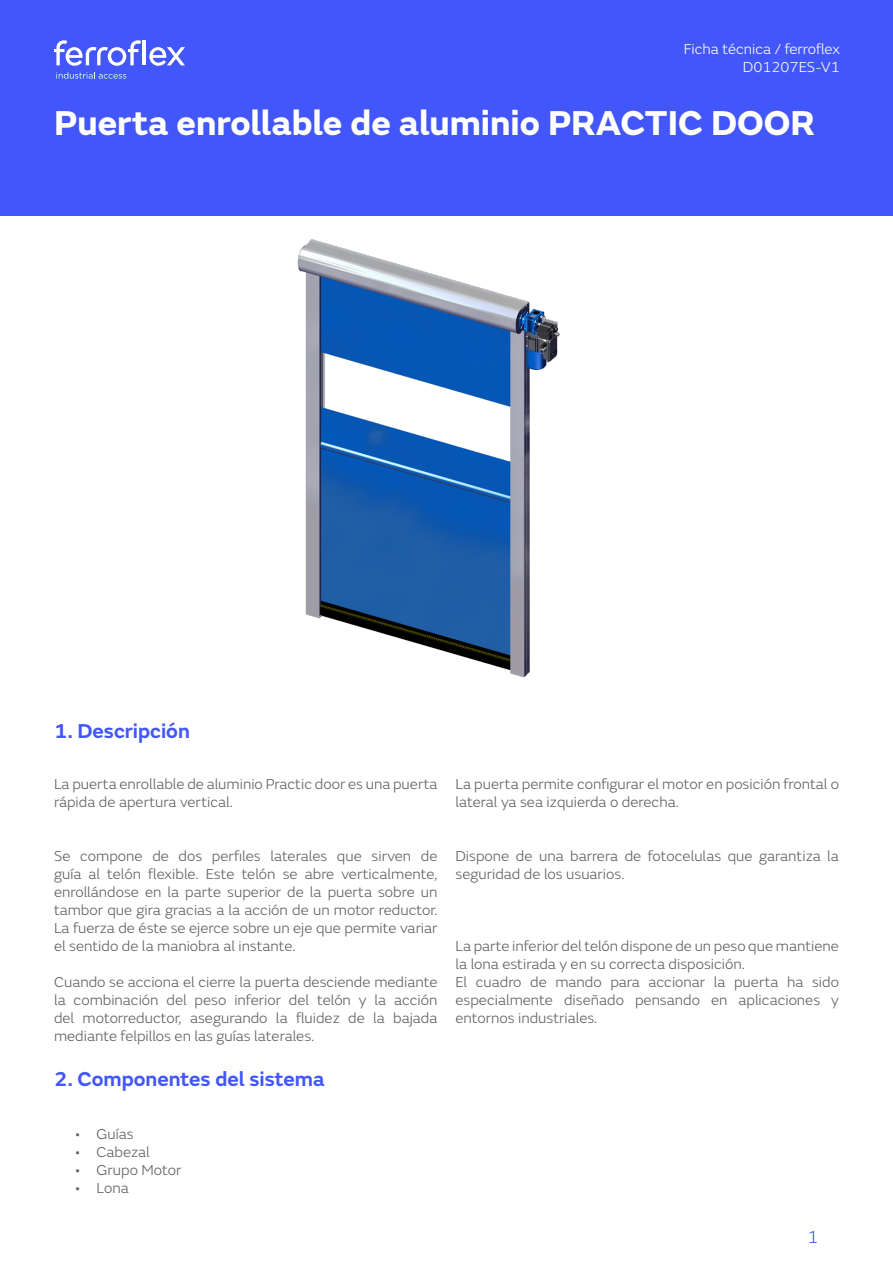
<style>
.page{position:relative;width:893px;height:1263px;background:#fff}
.page>*{position:absolute;margin:0;border:0;box-sizing:border-box;transform-origin:0 0}
.t1{font:700 36px "FS Emeric";color:#fff}
._1_nivel_indice{font:600 21px "FS Emeric";color:#4256f9}
.t2{font:300 18px "FS Emeric";color:#4256f9}
.t3{font:300 15px/18px "FS Emeric";color:#5f5e5e}
.t4{font:300 15px/18px "FS Emeric";color:#fff;text-align:right}
</style>
<div class="page">
<div style="left:0;top:0;width:893px;height:111px;background:#4256f9"></div>
<hr style="left:142px;top:41px;width:4px;height:24px;background:#fff">
<svg style="left:149px;top:47px;width:36px;height:19px"></svg>
<svg style="left:54px;top:40px;width:87px;height:26px"></svg>
<svg style="left:56px;top:72px;width:70px;height:7px"></svg>
<div style="left:0;top:99px;width:893px;height:117px;background:#4256f9"></div>
<img style="left:297px;top:239px;width:263px;height:439px">
<p class="t4" style="left:684px;top:39px;width:158px">Ficha técnica / ferroflex<br>D01207ES-V1</p>
<h1 class="t1" style="left:54px;top:94px;width:763px">Puerta enrollable de aluminio PRACTIC DOOR</h1>
<p class="_1_nivel_indice" style="left:54px;top:715px;width:137px">1. Descripción</p>
<p class="t3" style="left:54px;top:774px;width:385px">La puerta enrollable de aluminio Practic door es una puerta rápida de apertura vertical.</p>
<p class="t3" style="left:54px;top:846px;width:385px;text-align:justify">Se compone de dos perfiles laterales que sirven de guía al telón flexible. Este telón se abre verticalmente, enrollándose en la parte superior de la puerta sobre un tambor que gira gracias a la acción de un motor reductor.<br>La fuerza de éste se ejerce sobre un eje que permite variar el sentido de la maniobra al instante.</p>
<p class="t3" style="left:54px;top:972px;width:385px;text-align:justify">Cuando se acciona el cierre la puerta desciende mediante la combinación del peso inferior del telón y la acción del motorreductor, asegurando la fluidez de la bajada mediante felpillos en las guías laterales.</p>
<p class="_1_nivel_indice" style="left:54px;top:1062px;width:272px">2. Componentes del sistema</p>
<p class="t3" style="left:75px;top:1125px;width:60px">• Guías</p>
<p class="t3" style="left:75px;top:1143px;width:76px">• Cabezal</p>
<p class="t3" style="left:75px;top:1161px;width:108px">• Grupo Motor</p>
<p class="t3" style="left:75px;top:1179px;width:55px">• Lona</p>
<p class="t3" style="left:455px;top:774px;width:385px">La puerta permite configurar el motor en posición frontal o lateral ya sea izquierda o derecha.</p>
<p class="t3" style="left:455px;top:846px;width:385px">Dispone de una barrera de fotocelulas que garantiza la seguridad de los usuarios.</p>
<p class="t3" style="left:455px;top:936px;width:385px">La parte inferior del telón dispone de un peso que mantiene la lona estirada y en su correcta disposición.</p>
<p class="t3" style="left:455px;top:972px;width:385px;text-align:justify">El cuadro de mando para accionar la puerta ha sido especialmente diseñado pensando en aplicaciones y entornos industriales.</p>
<p class="t2" style="left:807px;top:1225px;width:12px">1</p>
</div>
